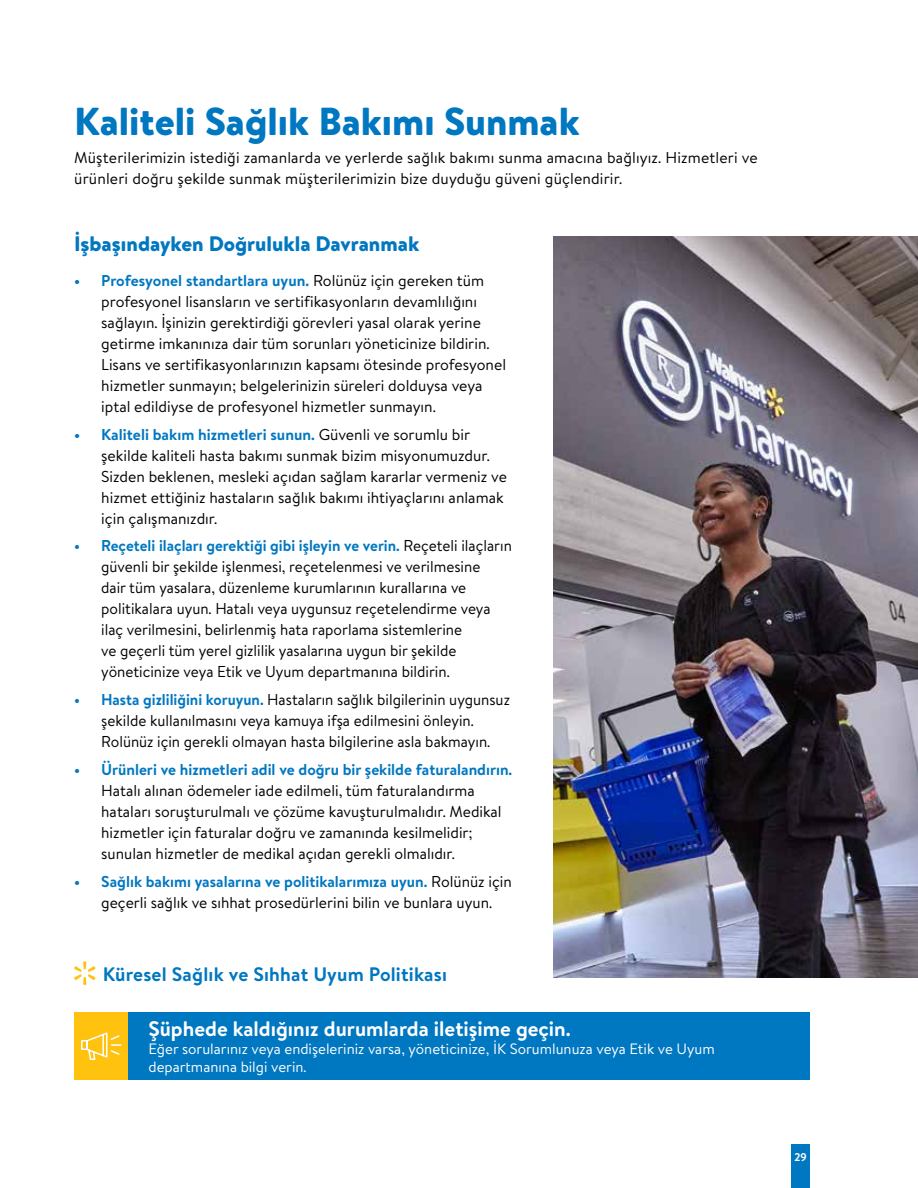
<style>
.page{position:relative;width:918px;height:1188px;background:#fff}
.page>*{position:absolute;margin:0;border:0;box-sizing:border-box;transform-origin:0 0}
.t1{font:900 39px "Bogle";color:#0077c1}
.t2{font:700 21px "Bogle";color:#fff}
.t3{font:900 21px "Bogle";color:#0077c1}
.t4{font:700 19.5px "Bogle";letter-spacing:.01em;color:#0077c1}
.t5{font:15.75px/21px "Bogle";color:#000}
.t6{font:700 15.75px "Bogle";color:#0077c1}
.t7{font:15px/18px "Bogle";color:#fff}
.t8{font:700 11.25px "Bogle";color:#fff}
.s1{font-weight:700;color:#0077c1}
</style>
<div class="page">
<img style="left:554px;top:237px;width:364px;height:741px">
<svg style="left:74px;top:961px;width:22px;height:24px"></svg>
<div style="left:74px;top:1012px;width:54px;height:68px;background:#ffc20e"></div>
<svg style="left:81px;top:1032px;width:41px;height:28px"></svg>
<div style="left:128px;top:1012px;width:682px;height:68px;background:#0077c1"></div>
<div style="left:791px;top:1145px;width:19px;height:43px;background:#0077c1"></div>
<h1 class="t1" style="left:74px;top:94px;width:507px">Kaliteli Sağlık Bakımı Sunmak</h1>
<p class="t5" style="left:74px;top:147px;width:685px">Müşterilerimizin istediği zamanlarda ve yerlerde sağlık bakımı sunma amacına bağlıyız. Hizmetleri ve ürünleri doğru şekilde sunmak müşterilerimizin bize duyduğu güveni güçlendirir.</p>
<h2 class="t3" style="left:74px;top:229px;width:347px">İşbaşındayken Doğrulukla Davranmak</h2>
<p class="t5" style="left:101px;top:269px;width:406px;text-indent:-27px"><span class="s1">• Profesyonel standartlara uyun.</span> Rolünüz için gereken tüm profesyonel lisansların ve sertifikasyonların devamlılığını sağlayın. İşinizin gerektirdiği görevleri yasal olarak yerine getirme imkanınıza dair tüm sorunları yöneticinize bildirin.<br>Lisans ve sertifikasyonlarınızın kapsamı ötesinde profesyonel hizmetler sunmayın; belgelerinizin süreleri dolduysa veya iptal edildiyse de profesyonel hizmetler sunmayın.</p>
<p class="t5" style="left:101px;top:423px;width:407px;text-indent:-27px"><span class="s1">• Kaliteli bakım hizmetleri sunun.</span> Güvenli ve sorumlu bir şekilde kaliteli hasta bakımı sunmak bizim misyonumuzdur.<br>Sizden beklenen, mesleki açıdan sağlam kararlar vermeniz ve hizmet ettiğiniz hastaların sağlık bakımı ihtiyaçlarını anlamak için çalışmanızdır.</p>
<p class="t5" style="left:101px;top:535px;width:412px;text-indent:-27px"><span class="s1">• Reçeteli ilaçları gerektiği gibi işleyin ve verin.</span> Reçeteli ilaçların güvenli bir şekilde işlenmesi, reçetelenmesi ve verilmesine<br>dair tüm yasalara, düzenleme kurumlarının kurallarına ve politikalara uyun. Hatalı veya uygunsuz reçetelendirme veya ilaç verilmesini, belirlenmiş hata raporlama sistemlerine<br>ve geçerli tüm yerel gizlilik yasalarına uygun bir şekilde yöneticinize veya Etik ve Uyum departmanına bildirin.</p>
<p class="t5" style="left:74px;top:689px;width:437px;text-align:center"><span class="s1">• Hasta gizliliğini koruyun.</span> Hastaların sağlık bilgilerinin uygunsuz şekilde kullanılmasını veya kamuya ifşa edilmesini önleyin.<br>Rolünüz için gerekli olmayan hasta bilgilerine asla bakmayın.</p>
<p class="t6" style="left:74px;top:758px;width:440px">• Ürünleri ve hizmetleri adil ve doğru bir şekilde faturalandırın.</p>
<p class="t5" style="left:101px;top:779px;width:402px">Hatalı alınan ödemeler iade edilmeli, tüm faturalandırma hataları soruşturulmalı ve çözüme kavuşturulmalıdır. Medikal hizmetler için faturalar doğru ve zamanında kesilmelidir; sunulan hizmetler de medikal açıdan gerekli olmalıdır.</p>
<p class="t5" style="left:74px;top:870px;width:439px;text-align:center"><span class="s1">• Sağlık bakımı yasalarına ve politikalarımıza uyun.</span> Rolünüz için geçerli sağlık ve sıhhat prosedürlerini bilin ve bunlara uyun.</p>
<p class="t4" style="left:103px;top:960px;width:345px">Küresel Sağlık ve Sıhhat Uyum Politikası</p>
<h2 class="t2" style="left:148px;top:1014px;width:424px">Şüphede kaldığınız durumlarda iletişime geçin.</h2>
<p class="t7" style="left:148px;top:1039px;width:568px">Eğer sorularınız veya endişeleriniz varsa, yöneticinize, İK Sorumlunuza veya Etik ve Uyum departmanına bilgi verin.</p>
<p class="t8" style="left:795px;top:1149px;width:14px">29</p>
</div>
